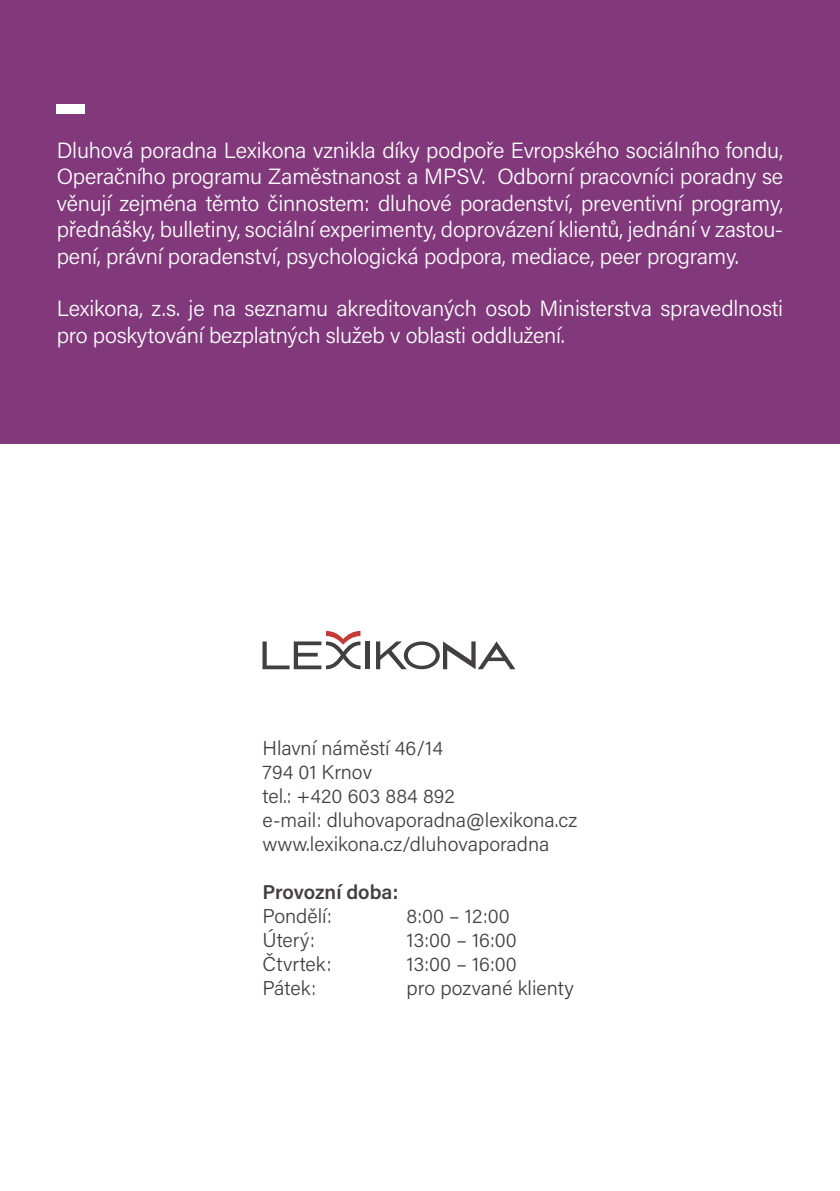
<style>
.page{position:relative;width:840px;height:1191px;background:#fff}
.page>*{position:absolute;margin:0;border:0;box-sizing:border-box;transform-origin:0 0}
.t1{font:300 22px/26.4px "Acumin Pro";letter-spacing:-.01em;color:#fff;text-align:justify}
.t2{font:300 20px/24px "Acumin Pro";color:#423f40}
.t3{font:600 20px "Acumin Pro";letter-spacing:-.005em;color:#423f40}
</style>
<div class="page">
<div style="left:0;top:0;width:839px;height:444px;background:#81397b"></div>
<div style="left:57px;top:104px;width:28px;height:10px;background:#fff"></div>
<hr style="left:365px;top:641px;width:4px;height:28px;background:#423f40">
<svg style="left:376px;top:641px;width:139px;height:28px"></svg>
<svg style="left:262px;top:631px;width:98px;height:38px"></svg>
<p class="t1" style="left:57px;top:136px;width:727px">Dluhová poradna Lexikona vznikla díky podpoře Evropského sociálního fondu, Operačního programu Zaměstnanost a MPSV. Odborní pracovníci poradny se věnují zejména těmto činnostem: dluhové poradenství, preventivní programy, přednášky, bulletiny, sociální experimenty, doprovázení klientů, jednání v zastou&shy;pení, právní poradenství, psychologická podpora, mediace, peer programy.</p>
<p class="t1" style="left:57px;top:295px;width:727px">Lexikona, z.s. je na seznamu akreditovaných osob Ministerstva spravedlnosti pro poskytování bezplatných služeb v oblasti oddlužení.</p>
<p class="t2" style="left:262px;top:735px;width:316px">Hlavní náměstí 46/14<br>794 01 Krnov<br>tel.: +420 603 884 892<br>e‑mail: dluhovaporadna@lexikona.cz www.lexikona.cz/dluhovaporadna</p>
<p class="t3" style="left:262px;top:877px;width:137px">Provozní doba:</p>
<p class="t2" style="left:262px;top:903px;width:71px">Pondělí:</p>
<p class="t2" style="left:406px;top:903px;width:105px">8:00 – 12:00</p>
<p class="t2" style="left:262px;top:927px;width:54px">Úterý:</p>
<p class="t2" style="left:406px;top:927px;width:111px">13:00 – 16:00</p>
<p class="t2" style="left:262px;top:951px;width:70px">Čtvrtek:</p>
<p class="t2" style="left:406px;top:951px;width:111px">13:00 – 16:00</p>
<p class="t2" style="left:262px;top:975px;width:55px">Pátek:</p>
<p class="t2" style="left:406px;top:975px;width:168px">pro pozvané klienty</p>
</div>
